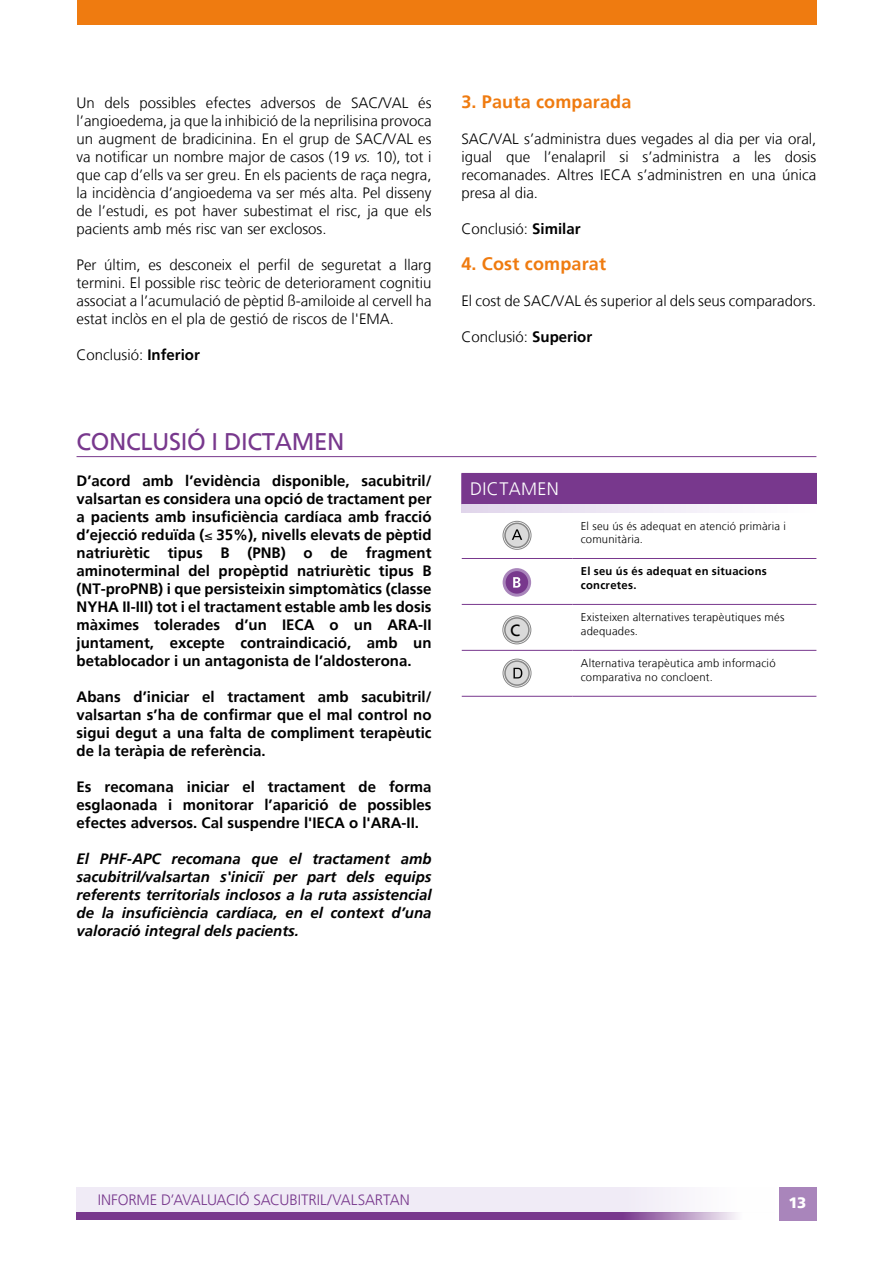
<style>
.page{position:relative;width:893px;height:1263px;background:#fff}
.page>*{position:absolute;margin:0;border:0;box-sizing:border-box;transform-origin:0 0}
.t1{font:24px "Frutiger Roman EB";letter-spacing:-.015em;color:#78388d}
.t2{font:18px "Frutiger Bold EB";letter-spacing:.01em;color:#ef7b10}
.t3{font:18px "Frutiger Light EB";letter-spacing:.02em;color:#fff}
.t4{font:16.5px "Frutiger Roman EB";color:#000}
.t5{font:15px/18px "Frutiger Light EB";color:#000;text-align:justify}
.t6{font:15px/18px "Frutiger Bold EB";color:#000;text-align:justify}
.t7{font:15px/18px "Frutiger Bold Italic EB";color:#000;text-align:justify}
.t8{font:15px "Frutiger Light EB";letter-spacing:-.01em;color:#78388d}
.t9{font:15px "Frutiger Black EB";color:#fff}
.t10{font:11.25px/13.5px "Frutiger Light EB";letter-spacing:.02em;color:#000}
.t11{font:11.25px/13.5px "Frutiger Bold EB";letter-spacing:.025em;color:#000}
.s1{font-family:"Frutiger Light Italic EB"}
.s2{font-family:"Frutiger Bold EB"}
</style>
<div class="page">
<div style="left:77px;top:1187px;width:698px;height:25px;background:#f0ebf6"></div>
<svg style="left:77px;top:1212px;width:661px;height:8px;background:#834896"></svg>
<div style="left:779px;top:1187px;width:37px;height:33px;background:#a985bb"></div>
<div style="left:77px;top:0;width:739px;height:25px;background:#ef7b10"></div>
<hr style="left:77px;top:456px;width:739px;height:1px;background:#78388d">
<div style="left:462px;top:473px;width:354px;height:31px;background:#78388d"></div>
<svg style="left:462px;top:504px;width:263px;height:9px"></svg>
<hr style="left:461px;top:474px;width:1px;height:30px;background:#78388d">
<hr style="left:816px;top:474px;width:1px;height:30px;background:#78388d">
<hr style="left:461px;top:473px;width:111px;height:1px;background:#78388d">
<hr style="left:572px;top:473px;width:245px;height:1px;background:#78388d">
<hr style="left:462px;top:558px;width:110px;height:1px;background:#78388d">
<hr style="left:572px;top:558px;width:244px;height:1px;background:#78388d">
<hr style="left:462px;top:604px;width:110px;height:1px;background:#78388d">
<hr style="left:572px;top:604px;width:244px;height:1px;background:#78388d">
<hr style="left:462px;top:650px;width:110px;height:1px;background:#78388d">
<hr style="left:572px;top:650px;width:244px;height:1px;background:#78388d">
<hr style="left:462px;top:696px;width:110px;height:1px;background:#78388d">
<hr style="left:572px;top:696px;width:244px;height:1px;background:#78388d">
<div style="left:504px;top:523px;width:26px;height:25px;background:#dadada;border-radius:50%"></div>
<div style="left:503px;top:521px;width:28px;height:29px;border:1px solid #878787;border-radius:50%"></div>
<div style="left:504px;top:523px;width:26px;height:25px;border:2px solid #878787;border-radius:50%"></div>
<svg style="left:512px;top:529px;width:10px;height:11px"></svg>
<svg style="left:504px;top:660px;width:26px;height:26px"></svg>
<div style="left:503px;top:659px;width:28px;height:28px;border:1px solid #878787;border-radius:50%"></div>
<div style="left:504px;top:660px;width:26px;height:26px;border:2px solid #878787;border-radius:50%"></div>
<svg style="left:513px;top:668px;width:9px;height:10px"></svg>
<svg style="left:504px;top:570px;width:26px;height:25px"></svg>
<div style="left:503px;top:568px;width:28px;height:29px;border:3px solid #a985bb;border-radius:50%"></div>
<svg style="left:513px;top:577px;width:8px;height:11px"></svg>
<div style="left:504px;top:617px;width:26px;height:26px;background:#dadada;border-radius:50%"></div>
<div style="left:503px;top:616px;width:28px;height:28px;border:1px solid #878787;border-radius:50%"></div>
<div style="left:504px;top:617px;width:26px;height:26px;border:2px solid #878787;border-radius:50%"></div>
<p class="t5" style="left:77px;top:94px;width:357px">Un dels possibles efectes adversos de SAC/VAL és l’angioedema, ja que la inhibició de la neprilisina provoca un augment de bradicinina. En el grup de SAC/VAL es va notificar un nombre major de casos (19 <span class="s1">vs.</span> 10), tot i que cap d’ells va ser greu. En els pacients de raça negra, la incidència d’angioedema va ser més alta. Pel disseny de l’estudi, es pot haver subestimat el risc, ja que els pacients amb més risc van ser exclosos.</p>
<p class="t5" style="left:77px;top:256px;width:357px">Per últim, es desconeix el perfil de seguretat a llarg termini. El possible risc teòric de deteriorament cognitiu associat a l’acumulació de pèptid ß-amiloide al cervell ha estat inclòs en el pla de gestió de riscos de l'EMA.</p>
<p class="t5" style="left:77px;top:346px;width:125px">Conclusió: <span class="s2">Inferior</span></p>
<h1 class="t1" style="left:77px;top:428px;width:269px">CONCLUSIÓ I DICTAMEN</h1>
<p class="t6" style="left:77px;top:472px;width:357px">D’acord amb l’evidència disponible, sacubitril/ valsartan es considera una opció de tractament per a pacients amb insuficiència cardíaca amb fracció d’ejecció reduïda (≤ 35%), nivells elevats de pèptid natriurètic tipus B (PNB) o de fragment aminoterminal del propèptid natriurètic tipus B (NT-proPNB) i que persisteixin simptomàtics (classe NYHA II-III) tot i el tractament estable amb les dosis màximes tolerades d’un IECA o un ARA-II juntament, excepte contraindicació, amb un betablocador i un antagonista de l’aldosterona.</p>
<p class="t6" style="left:77px;top:688px;width:357px">Abans d’iniciar el tractament amb sacubitril/ valsartan s’ha de confirmar que el mal control no sigui degut a una falta de compliment terapèutic de la teràpia de referència.</p>
<p class="t6" style="left:77px;top:778px;width:357px">Es recomana iniciar el tractament de forma esglaonada i monitorar l’aparició de possibles efectes adversos. Cal suspendre l'IECA o l'ARA-II.</p>
<p class="t7" style="left:77px;top:850px;width:357px">El PHF-APC recomana que el tractament amb sacubitril/valsartan s'iniciï per part dels equips referents territorials inclosos a la ruta assistencial de la insuficiència cardíaca, en el context d’una valoració integral dels pacients.</p>
<p class="t2" style="left:461px;top:91px;width:172px">3. Pauta comparada</p>
<p class="t5" style="left:461px;top:130px;width:357px">SAC/VAL s’administra dues vegades al dia per via oral, igual que l’enalapril si s’administra a les dosis recomanades. Altres IECA s’administren en una única presa al dia.</p>
<p class="t5" style="left:461px;top:220px;width:121px">Conclusió: <span class="s2">Similar</span></p>
<p class="t2" style="left:461px;top:253px;width:146px">4. Cost comparat</p>
<p class="t5" style="left:461px;top:292px;width:357px">El cost de SAC/VAL és superior al dels seus comparadors.</p>
<p class="t5" style="left:461px;top:328px;width:132px">Conclusió: <span class="s2">Superior</span></p>
<p class="t3" style="left:470px;top:479px;width:90px">DICTAMEN</p>
<p class="t4" style="left:510px;top:620px;width:12px">C</p>
<p class="t10" style="left:581px;top:519px;width:207px">El seu ús és adequat en atenció primària i comunitària.</p>
<p class="t11" style="left:581px;top:565px;width:188px">El seu ús és adequat en situacions concretes.</p>
<p class="t10" style="left:581px;top:611px;width:205px">Existeixen alternatives terapèutiques més adequades.</p>
<p class="t10" style="left:581px;top:657px;width:196px">Alternativa terapèutica amb informació comparativa no concloent.</p>
<p class="t8" style="left:98px;top:1192px;width:314px">INFORME D’AVALUACIÓ SACUBITRIL/VALSARTAN</p>
<p class="t9" style="left:789px;top:1193px;width:19px">13</p>
</div>
